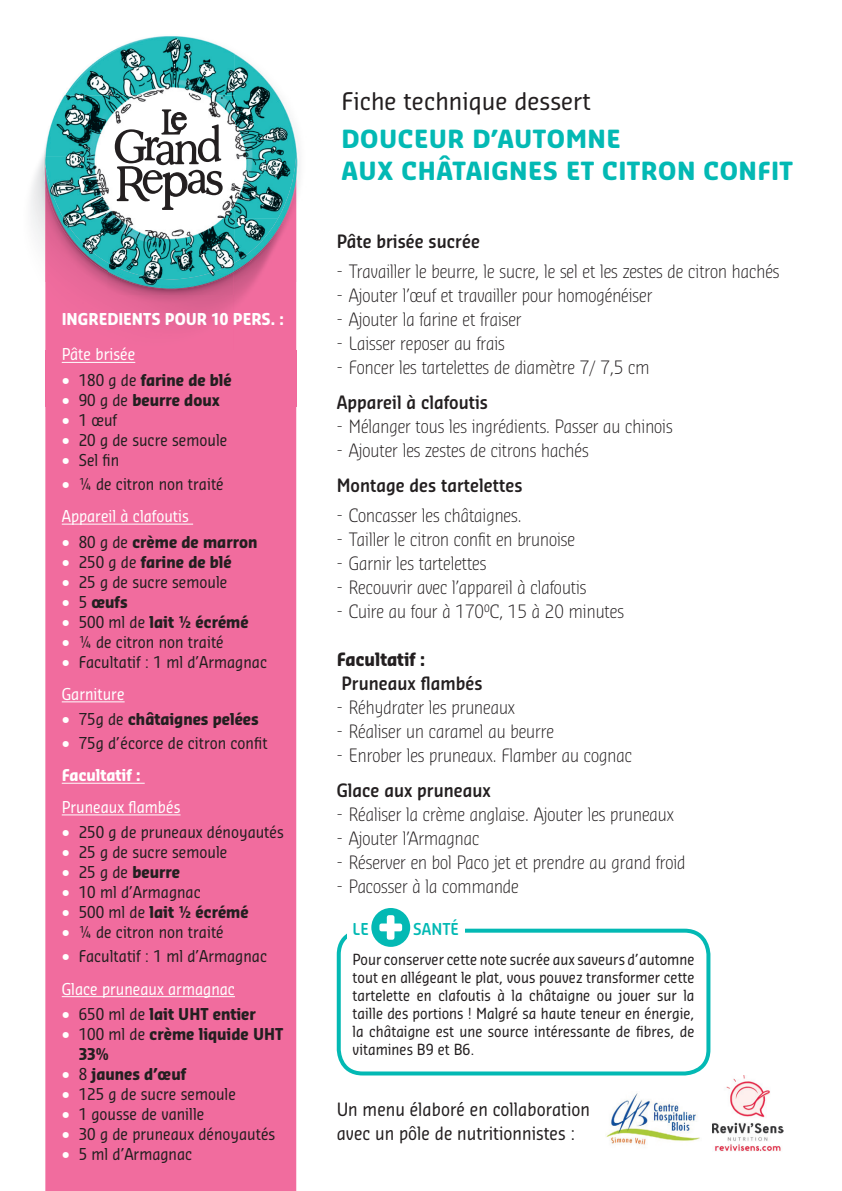
<style>
.page{position:relative;width:842px;height:1191px;background:#fff}
.page>*{position:absolute;margin:0;border:0;box-sizing:border-box;transform-origin:0 0}
.t1{font:700 24.4px/31.6px "Sansa Con Soft Std";letter-spacing:.02em;color:#03b9b4;scale:1.08 1}
.t2{font:23.8px "Sansa Con Soft Std";color:#231f20;scale:1.08 1}
.t3{font:300 18px "Sansa Con Soft Std";color:#231f20}
.t4{font:600 18px "Sansa Con Soft Std";color:#231f20}
.t5{font:18px/24px "Sansa Con Soft Std";color:#231f20}
.t6{font:700 18px "Sansa Con Soft Std";color:#231f20}
.t7{font:16px/32px "Sansa Con Soft Std";color:#231f20}
.t8{font:700 16px/20px "Sansa Con Soft Std";color:#231f20}
.t9{font:16px/32px "Sansa Con Soft Std";color:#fff}
.t10{font:700 16px "Sansa Con Soft Std";color:#fff}
.t11{font:600 16px "Sansa Con Soft Std";color:#03b9b4}
.t12{font:15px/18px "Sansa Con Soft Std";color:#231f20;text-align:justify}
.s1{font-weight:400;color:#fff}
.s2{font-weight:400}
.s3{color:#fff}
.s4{color:#231f20}
.s5{font-weight:700;color:#fff}
</style>
<div class="page">
<img style="left:713px;top:1076px;width:70px;height:75px">
<div style="left:45px;top:406px;width:251px;height:785px;background:#f16c9e"></div>
<div style="left:337px;top:928px;width:373px;height:147px;border:4px solid #03b9b4;border-radius:24px"></div>
<div style="left:347px;top:922px;width:118px;height:18px;background:#fff"></div>
<div style="left:371px;top:908px;width:39px;height:39px;background:#03b9b4;border-radius:50%"></div>
<svg style="left:379px;top:915px;width:23px;height:24px"></svg>
<img style="left:296px;top:150px;width:4px;height:132px">
<img style="left:296px;top:282px;width:1px;height:124px">
<img style="left:45px;top:273px;width:63px;height:78px">
<img style="left:234px;top:273px;width:62px;height:78px">
<img style="left:108px;top:279px;width:126px;height:72px">
<img style="left:65px;top:36px;width:170px;height:59px">
<img style="left:235px;top:54px;width:63px;height:164px">
<img style="left:43px;top:95px;width:192px;height:123px">
<img style="left:64px;top:218px;width:171px;height:61px">
<img style="left:45px;top:164px;width:63px;height:109px">
<img style="left:233px;top:150px;width:63px;height:123px">
<img style="left:108px;top:273px;width:59px;height:16px">
<svg style="left:115px;top:109px;width:108px;height:101px"></svg>
<img style="left:606px;top:1093px;width:94px;height:52px">
<hr style="left:62px;top:524px;width:131px;height:1px;background:#fff">
<hr style="left:62px;top:701px;width:63px;height:1px;background:#fff">
<hr style="left:62px;top:783px;width:83px;height:1px;background:#fff">
<hr style="left:62px;top:814px;width:119px;height:1px;background:#fff">
<hr style="left:62px;top:996px;width:173px;height:1px;background:#fff">
<p class="t10" style="left:62px;top:308px;width:224px">INGREDIENTS POUR 10 PERS. :</p>
<p class="t9" style="left:62px;top:337px;width:75px">Pâte brisée</p>
<p class="t8" style="left:62px;top:369px;width:172px"><span class="s1">•</span> <span class="s2">180 g de</span> farine de blé</p>
<p class="t8" style="left:62px;top:389px;width:160px"><span class="s1">•</span> <span class="s2">90 g de</span> beurre doux</p>
<p class="t7" style="left:62px;top:403px;width:57px"><span class="s3">•</span> 1 œuf</p>
<p class="t7" style="left:62px;top:423px;width:167px"><span class="s3">•</span> 20 g de sucre semoule</p>
<p class="t7" style="left:62px;top:443px;width:59px"><span class="s3">•</span> Sel fin</p>
<p class="t9" style="left:62px;top:467px;width:164px">• <span class="s4">¼ de citron non traité<br></span>Appareil à clafoutis</p>
<p class="t8" style="left:62px;top:531px;width:197px"><span class="s1">•</span> <span class="s2">80 g de</span> crème de marron</p>
<p class="t8" style="left:62px;top:551px;width:172px"><span class="s1">•</span> <span class="s2">250 g de</span> farine de blé</p>
<p class="t7" style="left:62px;top:565px;width:167px"><span class="s3">•</span> 25 g de sucre semoule</p>
<p class="t8" style="left:62px;top:591px;width:67px"><span class="s1">•</span> <span class="s2">5</span> œufs</p>
<p class="t8" style="left:62px;top:611px;width:188px"><span class="s1">•</span> <span class="s2">500 ml de</span> lait ½ écrémé</p>
<p class="t7" style="left:62px;top:625px;width:164px"><span class="s3">•</span> ¼ de citron non traité</p>
<p class="t7" style="left:62px;top:645px;width:207px"><span class="s3">•</span> Facultatif : 1 ml d’Armagnac<br><span class="s3">Garniture</span></p>
<p class="t8" style="left:62px;top:708px;width:199px"><span class="s1">•</span> <span class="s2">75g de</span> châtaignes pelées</p>
<p class="t7" style="left:62px;top:727px;width:207px"><span class="s3">•</span> 75g d’écorce de citron confit<br><span class="s5">Facultatif :</span></p>
<p class="t9" style="left:62px;top:790px;width:120px">Pruneaux flambés</p>
<p class="t7" style="left:62px;top:815px;width:224px"><span class="s3">•</span> 250 g de pruneaux dénoyautés</p>
<p class="t7" style="left:62px;top:835px;width:167px"><span class="s3">•</span> 25 g de sucre semoule</p>
<p class="t8" style="left:62px;top:861px;width:120px"><span class="s1">•</span> <span class="s2">25 g de</span> beurre</p>
<p class="t7" style="left:62px;top:875px;width:141px"><span class="s3">•</span> 10 ml d’Armagnac</p>
<p class="t8" style="left:62px;top:901px;width:188px"><span class="s1">•</span> <span class="s2">500 ml de</span> lait ½ écrémé</p>
<p class="t7" style="left:62px;top:915px;width:164px"><span class="s3">•</span> ¼ de citron non traité</p>
<p class="t7" style="left:62px;top:939px;width:207px"><span class="s3">•</span> Facultatif : 1 ml d’Armagnac<br><span class="s3">Glace pruneaux armagnac</span></p>
<p class="t8" style="left:62px;top:1003px;width:196px"><span class="s1">•</span> <span class="s2">650 ml de</span> lait UHT entier</p>
<p class="t8" style="left:79px;top:1023px;width:206px;text-indent:-17px"><span class="s1">•</span> <span class="s2">100 ml de</span> crème liquide UHT<br>33%</p>
<p class="t8" style="left:62px;top:1063px;width:126px"><span class="s1">•</span> <span class="s2">8</span> jaunes d’œuf</p>
<p class="t7" style="left:62px;top:1077px;width:176px"><span class="s3">•</span> 125 g de sucre semoule</p>
<p class="t7" style="left:62px;top:1097px;width:144px"><span class="s3">•</span> 1 gousse de vanille</p>
<p class="t7" style="left:62px;top:1117px;width:215px"><span class="s3">•</span> 30 g de pruneaux dénoyautés</p>
<p class="t7" style="left:62px;top:1137px;width:132px"><span class="s3">•</span> 5 ml d’Armagnac</p>
<h2 class="t2" style="left:342px;top:86px;width:232px">Fiche technique dessert</h2>
<h1 class="t1" style="left:342px;top:122px;width:419px">DOUCEUR D’AUTOMNE<br>AUX CHÂTAIGNES ET CITRON CONFIT</h1>
<p class="t4" style="left:337px;top:229px;width:145px">Pâte brisée sucrée</p>
<p class="t3" style="left:337px;top:259px;width:444px">- Travailler le beurre, le sucre, le sel et les zestes de citron hachés</p>
<p class="t3" style="left:337px;top:283px;width:317px">- Ajouter l’œuf et travailler pour homogénéiser</p>
<p class="t3" style="left:337px;top:307px;width:186px">- Ajouter la farine et fraiser</p>
<p class="t3" style="left:337px;top:331px;width:170px">- Laisser reposer au frais</p>
<p class="t3" style="left:337px;top:355px;width:314px">- Foncer les tartelettes de diamètre 7/ 7,5 cm</p>
<p class="t4" style="left:337px;top:390px;width:153px">Appareil à clafoutis</p>
<p class="t3" style="left:337px;top:415px;width:337px">- Mélanger tous les ingrédients. Passer au chinois</p>
<p class="t3" style="left:337px;top:439px;width:253px">- Ajouter les zestes de citrons hachés</p>
<p class="t4" style="left:337px;top:473px;width:187px">Montage des tartelettes</p>
<p class="t3" style="left:337px;top:504px;width:186px">- Concasser les châtaignes.</p>
<p class="t3" style="left:337px;top:528px;width:240px">- Tailler le citron confit en brunoise</p>
<p class="t3" style="left:337px;top:552px;width:151px">- Garnir les tartelettes</p>
<p class="t3" style="left:337px;top:576px;width:251px">- Recouvrir avec l’appareil à clafoutis</p>
<p class="t3" style="left:337px;top:600px;width:289px">- Cuire au four à 170°C, 15 à 20 minutes</p>
<p class="t6" style="left:337px;top:647px;width:90px">Facultatif :</p>
<p class="t4" style="left:342px;top:671px;width:142px">Pruneaux flambés</p>
<p class="t3" style="left:337px;top:696px;width:180px">- Réhydrater les pruneaux</p>
<p class="t3" style="left:337px;top:720px;width:219px">- Réaliser un caramel au beurre</p>
<p class="t3" style="left:337px;top:744px;width:297px">- Enrober les pruneaux. Flamber au cognac</p>
<p class="t4" style="left:337px;top:778px;width:156px">Glace aux pruneaux</p>
<p class="t3" style="left:337px;top:803px;width:339px">- Réaliser la crème anglaise. Ajouter les pruneaux</p>
<p class="t3" style="left:337px;top:827px;width:144px">- Ajouter l’Armagnac</p>
<p class="t3" style="left:337px;top:851px;width:350px">- Réserver en bol Paco jet et prendre au grand froid</p>
<p class="t3" style="left:337px;top:875px;width:184px">- Pacosser à la commande</p>
<p class="t11" style="left:353px;top:918px;width:108px">LE PLUS SANTÉ</p>
<p class="t12" style="left:353px;top:949px;width:343px">Pour conserver cette note sucrée aux saveurs d’automne tout en allégeant le plat, vous pouvez transformer cette tartelette en clafoutis à la châtaigne ou jouer sur la taille des portions ! Malgré sa haute teneur en énergie, la châtaigne est une source intéressante de fibres, de vitamines B9 et B6.</p>
<p class="t5" style="left:337px;top:1096px;width:255px">Un menu élaboré en collaboration avec un pôle de nutritionnistes :</p>
</div>
